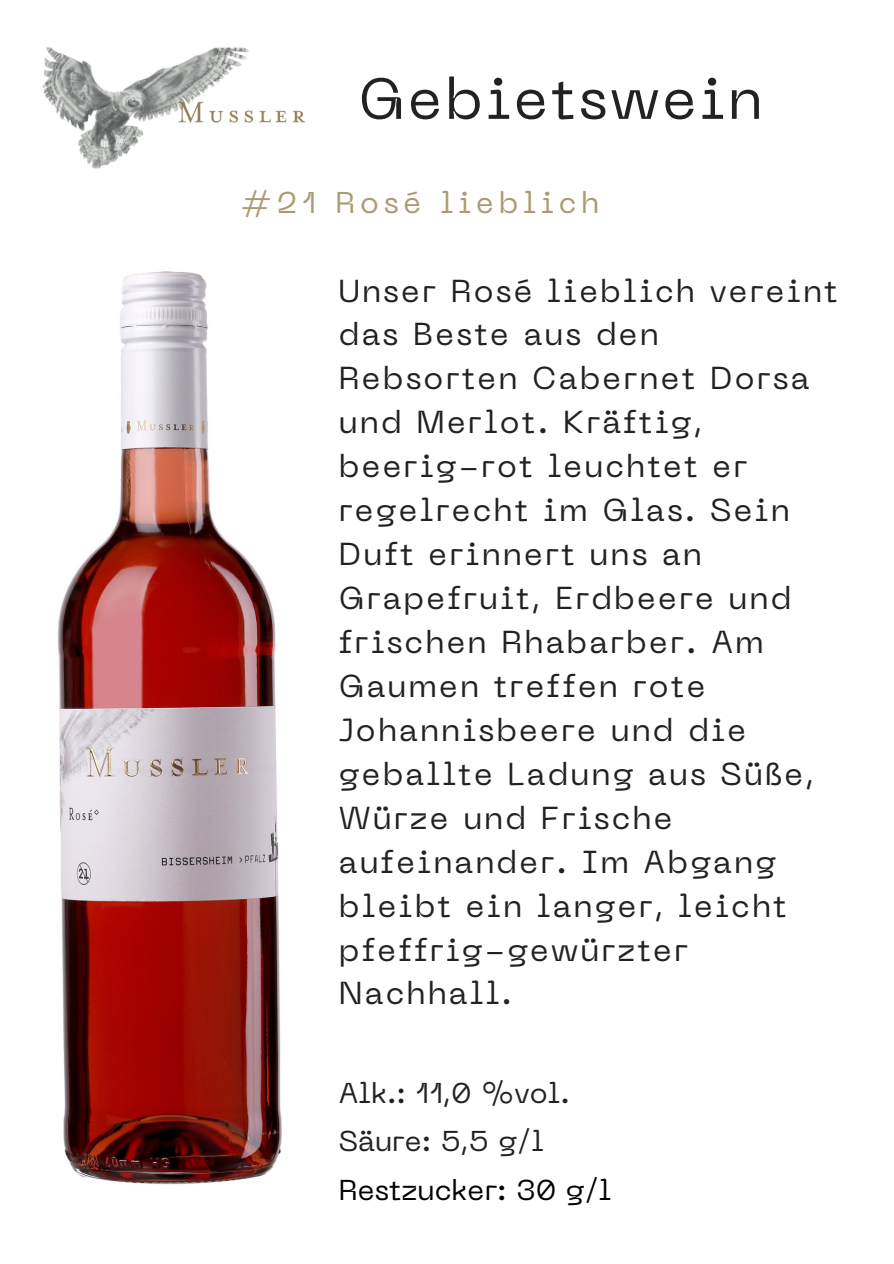
<style>
.page{position:relative;width:894px;height:1264px;background:#fff}
.page>*{position:absolute;margin:0;border:0;box-sizing:border-box;transform-origin:0 0}
.t1{font:57.6px "PP Neue Machina";letter-spacing:.05em;color:#222}
.t2{font:31.5px/44px "PP Neue Machina";letter-spacing:.07em;color:#222}
.t3{font:29.85px "PP Neue Machina";letter-spacing:.16em;color:#ab9a74}
.t4{font:28.5px "PP Neue Machina";color:#222}
.t5{font:28.5px "PP Neue Machina";color:#000}
</style>
<div class="page">
<img style="left:42px;top:47px;width:264px;height:122px">
<img style="left:57px;top:271px;width:225px;height:914px">
<p class="t1" style="left:358px;top:76px;width:405px">Gebietswein</p>
<p class="t3" style="left:240px;top:191px;width:360px">#21 Rosé lieblich</p>
<p class="t2" style="left:339px;top:271px;width:500px">Unser Rosé lieblich vereint das Beste aus den<br>Rebsorten Cabernet Dorsa und Merlot. Kräftig, beerig-rot leuchtet er regelrecht im Glas. Sein<br>Duft erinnert uns an<br>Grapefruit, Erdbeere und frischen Rhabarber. Am<br>Gaumen treffen rote<br>Johannisbeere und die geballte Ladung aus Süße,<br>Würze und Frische aufeinander. Im Abgang bleibt ein langer, leicht pfeffrig-gewürzter<br>Nachhall.</p>
<p class="t4" style="left:339px;top:1081px;width:232px">Alk.: 11,0 %vol.</p>
<p class="t4" style="left:339px;top:1129px;width:206px">Säure: 5,5 g/l</p>
<p class="t5" style="left:339px;top:1178px;width:274px">Restzucker: 30 g/l</p>
</div>
